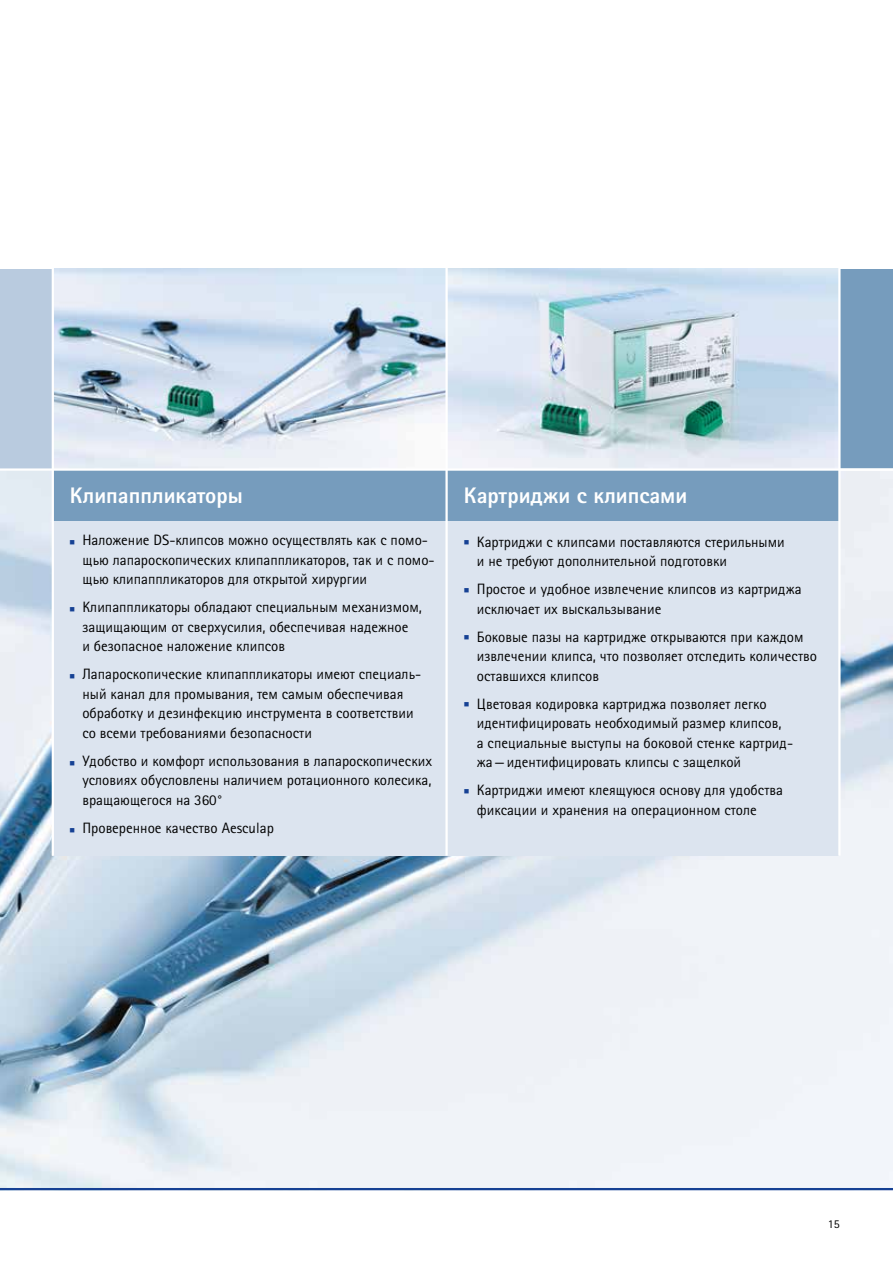
<style>
.page{position:relative;width:893px;height:1263px;background:#fff}
.page>*{position:absolute;margin:0;border:0;box-sizing:border-box;transform-origin:0 0}
.t1{font:800 22.5px "Rotis Sans Serif Pro Cyr";color:#fff}
.t2{font:15px/19.5px "Rotis Sans Serif Pro Cyr";color:#000}
.t3{font:12px "Rotis Sans Serif Pro Cyr";color:#000}
.s1{color:#164194}
</style>
<div class="page">
<img style="left:0;top:471px;width:893px;height:717px">
<div style="left:840px;top:269px;width:53px;height:200px;background:#769cbd"></div>
<div style="left:0;top:269px;width:52px;height:201px;background:#b9cbdf"></div>
<hr style="left:0;top:1188px;width:893px;height:2px;background:#164194">
<div style="left:53px;top:499px;width:786px;height:357px;background:#dce4ef"></div>
<img style="left:54px;top:269px;width:784px;height:199px">
<div style="left:53px;top:469px;width:787px;height:51px;background:#769cbd"></div>
<hr style="left:445px;top:260px;width:3px;height:596px;background:#fff">
<hr style="left:838px;top:267px;width:2px;height:589px;background:#fff">
<hr style="left:52px;top:264px;width:2px;height:592px;background:#fff">
<hr style="left:0;top:468px;width:893px;height:3px;background:#fff">
<h1 class="t1" style="left:70px;top:481px;width:174px">Клипаппликаторы</h1>
<h1 class="t1" style="left:464px;top:481px;width:225px">Картриджи с клипсами</h1>
<p class="t2" style="left:82px;top:531px;width:354px;text-indent:-13px"><span class="s1">■</span> Наложение DS-клипсов можно осуществлять как с помо&shy;щью лапароскопических клипаппликаторов, так и с помо&shy;щью клипаппликаторов для открытой хирургии</p>
<p class="t2" style="left:82px;top:598px;width:341px;text-indent:-13px"><span class="s1">■</span> Клипаппликаторы обладают специальным механизмом, защищающим от сверхусилия, обеспечивая надежное<br>и безопасное наложение клипсов</p>
<p class="t2" style="left:82px;top:665px;width:340px;text-indent:-13px"><span class="s1">■</span> Лапароскопические клипаппликаторы имеют специаль&shy;ный канал для промывания, тем самым обеспечивая обработку и дезинфекцию инструмента в соответствии со всеми требованиями безопасности</p>
<p class="t2" style="left:82px;top:751px;width:351px;text-align:justify;text-indent:-13px"><span class="s1">■</span> Удобство и комфорт использования в лапароскопических условиях обусловлены наличием ротационного колесика, вращающегося на 360°</p>
<p class="t2" style="left:69px;top:818px;width:206px"><span class="s1">■</span> Проверенное качество Aesculap</p>
<p class="t2" style="left:477px;top:532px;width:309px;text-indent:-13px"><span class="s1">■</span> Картриджи с клипсами поставляются стерильными и не требуют дополнительной подготовки</p>
<p class="t2" style="left:477px;top:580px;width:326px;text-indent:-13px"><span class="s1">■</span> Простое и удобное извлечение клипсов из картриджа исключает их выскальзывание</p>
<p class="t2" style="left:477px;top:627px;width:342px;text-indent:-13px"><span class="s1">■</span> Боковые пазы на картридже открываются при каждом извлечении клипса, что позволяет отследить количество оставшихся клипсов</p>
<p class="t2" style="left:477px;top:694px;width:318px;text-indent:-13px"><span class="s1">■</span> Цветовая кодировка картриджа позволяет легко идентифицировать необходимый размер клипсов,<br>а специальные выступы на боковой стенке картрид&shy;жа—идентифицировать клипсы с защелкой</p>
<p class="t2" style="left:477px;top:781px;width:308px;text-indent:-13px"><span class="s1">■</span> Картриджи имеют клеящуюся основу для удобства фиксации и хранения на операционном столе</p>
<p class="t3" style="left:828px;top:1216px;width:13px">15</p>
</div>
